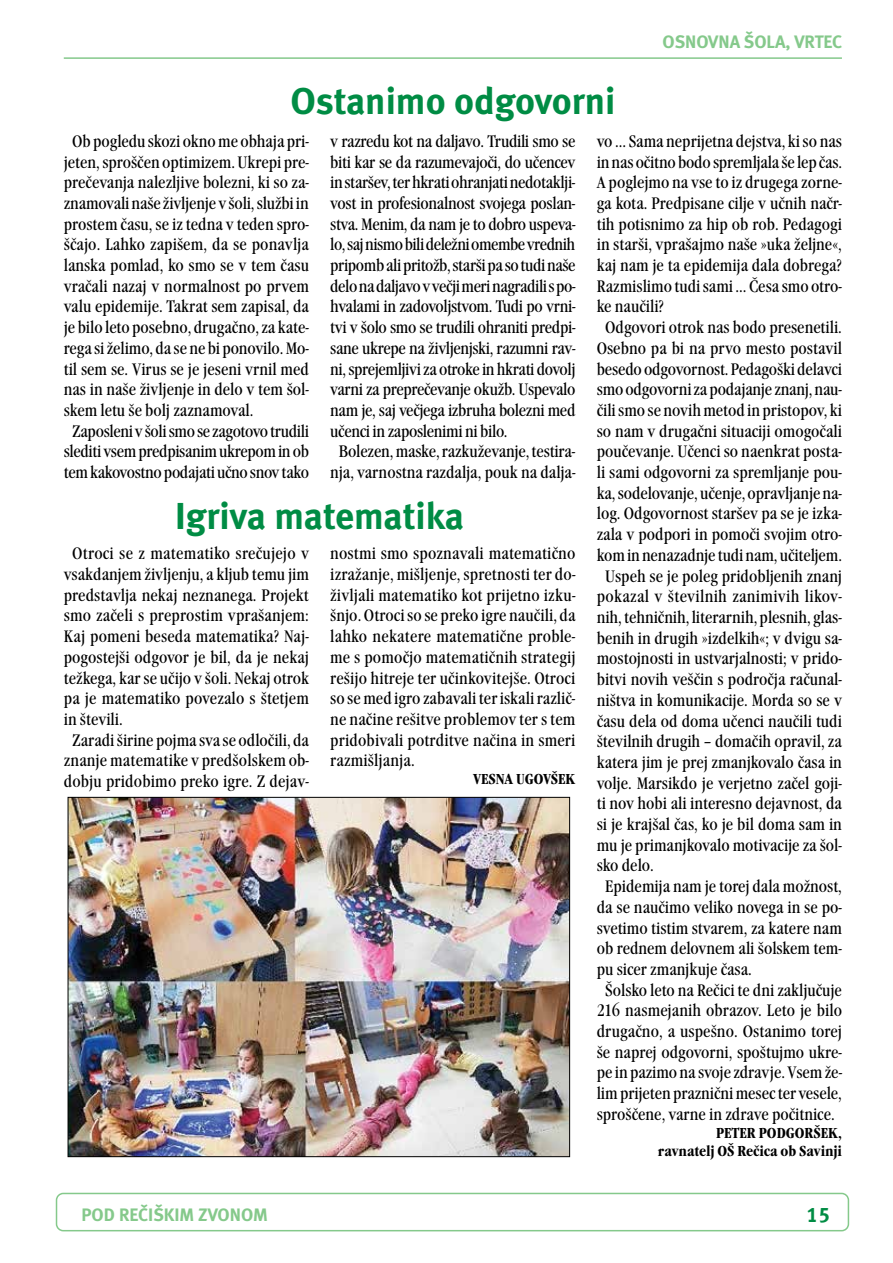
<style>
.page{position:relative;width:893px;height:1263px;background:#fff}
.page>*{position:absolute;margin:0;border:0;box-sizing:border-box;transform-origin:0 0}
.t1{font:37.5px "BSH Meta Bold CELF";color:#008c44}
.t2{font:21px "BSH Meta Bold CELF";color:#008c44}
.t3{font:18px "BSH Meta Bold CELF";color:#85c98b}
.t4{font:condensed 17.25px/20.7px "Garamond Itc TEE";color:#000;text-align:justify}
.t5{font:condensed 17.25px "Garamond Itc TEE";letter-spacing:-.02em;color:#000}
.t6{font:condensed 17.25px "Garamond Itc TEE";letter-spacing:-.025em;color:#000}
.t7{font:condensed 17.25px "Garamond Itc TEE";letter-spacing:-.03em;color:#000}
.t8{font:condensed 17.25px "Garamond Itc TEE";letter-spacing:.02em;color:#000}
.t9{font:700 condensed 15px/18px "Garamond Itc TEE";color:#000;text-align:right}
</style>
<div class="page">
<div style="left:56px;top:1193px;width:793px;height:38px;border:2px solid #85c98b;border-radius:7px"></div>
<hr style="left:64px;top:57px;width:778px;height:2px;background:#85c98b">
<img style="left:70px;top:799px;width:498px;height:356px">
<p class="t3" style="left:663px;top:30px;width:181px">OSNOVNA ŠOLA, VRTEC</p>
<h1 class="t1" style="left:290px;top:77px;width:327px">Ostanimo odgovorni</h1>
<p class="t4" style="left:72px;top:131px;width:238px">Ob pogledu skozi okno me obhaja pri-</p>
<p class="t4" style="left:64px;top:152px;width:247px">jeten, sproščen optimizem. Ukrepi pre-</p>
<p class="t4" style="left:64px;top:172px;width:247px">prečevanja nalezljive bolezni, ki so za-</p>
<p class="t4" style="left:64px;top:193px;width:246px">znamovali naše življenje v šoli, službi in</p>
<p class="t4" style="left:64px;top:214px;width:247px">prostem času, se iz tedna v teden spro-</p>
<p class="t4" style="left:64px;top:234px;width:247px">ščajo. Lahko zapišem, da se ponavlja</p>
<p class="t4" style="left:64px;top:255px;width:247px">lanska pomlad, ko smo se v tem času</p>
<p class="t4" style="left:64px;top:276px;width:247px">vračali nazaj v normalnost po prvem</p>
<p class="t4" style="left:64px;top:297px;width:247px">valu epidemije. Takrat sem zapisal, da</p>
<p class="t4" style="left:64px;top:317px;width:247px">je bilo leto posebno, drugačno, za kate-</p>
<p class="t4" style="left:64px;top:338px;width:247px">rega si želimo, da se ne bi ponovilo. Mo-</p>
<p class="t4" style="left:64px;top:359px;width:247px">til sem se. Virus se je jeseni vrnil med</p>
<p class="t4" style="left:64px;top:379px;width:247px">nas in naše življenje in delo v tem šol-</p>
<p class="t4" style="left:64px;top:400px;width:191px">skem letu še bolj zaznamoval.</p>
<p class="t5" style="left:72px;top:421px;width:238px">Zaposleni v šoli smo se zagotovo trudili</p>
<p class="t5" style="left:64px;top:442px;width:247px">slediti vsem predpisanim ukrepom in ob</p>
<p class="t5" style="left:64px;top:463px;width:247px">tem kakovostno podajati učno snov tako</p>
<p class="t5" style="left:330px;top:131px;width:247px">v razredu kot na daljavo. Trudili smo se</p>
<p class="t5" style="left:330px;top:152px;width:247px">biti kar se da razumevajoči, do učencev</p>
<p class="t5" style="left:330px;top:173px;width:247px">in staršev, ter hkrati ohranjati nedotaklji-</p>
<p class="t4" style="left:330px;top:193px;width:247px">vost in profesionalnost svojega poslan-</p>
<p class="t5" style="left:330px;top:214px;width:247px">stva. Menim, da nam je to dobro uspeva-</p>
<p class="t7" style="left:330px;top:235px;width:246px">lo, saj nismo bili deležni omembe vrednih</p>
<p class="t5" style="left:330px;top:256px;width:247px">pripomb ali pritožb, starši pa so tudi naše</p>
<p class="t6" style="left:330px;top:276px;width:247px">delo na daljavo v večji meri nagradili s po-</p>
<p class="t5" style="left:330px;top:297px;width:247px">hvalami in zadovoljstvom. Tudi po vrni-</p>
<p class="t5" style="left:330px;top:318px;width:247px">tvi v šolo smo se trudili ohraniti predpi-</p>
<p class="t5" style="left:330px;top:338px;width:247px">sane ukrepe na življenjski, razumni rav-</p>
<p class="t5" style="left:330px;top:359px;width:247px">ni, sprejemljivi za otroke in hkrati dovolj</p>
<p class="t5" style="left:330px;top:380px;width:247px">varni za preprečevanje okužb. Uspevalo</p>
<p class="t5" style="left:330px;top:400px;width:247px">nam je, saj večjega izbruha bolezni med</p>
<p class="t5" style="left:330px;top:421px;width:179px">učenci in zaposlenimi ni bilo.</p>
<p class="t4" style="left:339px;top:441px;width:238px">Bolezen, maske, razkuževanje, testira-</p>
<p class="t4" style="left:330px;top:462px;width:247px">nja, varnostna razdalja, pouk na dalja-</p>
<p class="t4" style="left:597px;top:131px;width:247px">vo … Sama neprijetna dejstva, ki so nas</p>
<p class="t4" style="left:597px;top:152px;width:247px">in nas očitno bodo spremljala še lep čas.</p>
<p class="t4" style="left:597px;top:172px;width:247px">A poglejmo na vse to iz drugega zorne-</p>
<p class="t4" style="left:597px;top:193px;width:247px">ga kota. Predpisane cilje v učnih načr-</p>
<p class="t4" style="left:597px;top:214px;width:247px">tih potisnimo za hip ob rob. Pedagogi</p>
<p class="t4" style="left:597px;top:234px;width:247px">in starši, vprašajmo naše »uka željne«,</p>
<p class="t4" style="left:597px;top:255px;width:247px">kaj nam je ta epidemija dala dobrega?</p>
<p class="t4" style="left:597px;top:276px;width:247px">Razmislimo tudi sami … Česa smo otro-</p>
<p class="t4" style="left:597px;top:297px;width:69px">ke naučili?</p>
<p class="t4" style="left:605px;top:317px;width:238px">Odgovori otrok nas bodo presenetili.</p>
<p class="t4" style="left:597px;top:338px;width:247px">Osebno pa bi na prvo mesto postavil</p>
<p class="t4" style="left:597px;top:359px;width:247px">besedo odgovornost. Pedagoški delavci</p>
<p class="t4" style="left:597px;top:379px;width:247px">smo odgovorni za podajanje znanj, nau-</p>
<p class="t4" style="left:597px;top:400px;width:247px">čili smo se novih metod in pristopov, ki</p>
<p class="t4" style="left:597px;top:421px;width:247px">so nam v drugačni situaciji omogočali</p>
<p class="t4" style="left:597px;top:441px;width:247px">poučevanje. Učenci so naenkrat posta-</p>
<p class="t4" style="left:597px;top:462px;width:247px">li sami odgovorni za spremljanje pou-</p>
<p class="t4" style="left:597px;top:483px;width:247px">ka, sodelovanje, učenje, opravljanje na-</p>
<p class="t4" style="left:597px;top:504px;width:247px">log. Odgovornost staršev pa se je izka-</p>
<p class="t4" style="left:597px;top:524px;width:247px">zala v podpori in pomoči svojim otro-</p>
<p class="t4" style="left:597px;top:545px;width:247px">kom in nenazadnje tudi nam, učiteljem.</p>
<p class="t4" style="left:605px;top:566px;width:238px">Uspeh se je poleg pridobljenih znanj</p>
<p class="t8" style="left:597px;top:587px;width:247px">pokazal v številnih zanimivih likov-</p>
<p class="t4" style="left:597px;top:607px;width:247px">nih, tehničnih, literarnih, plesnih, glas-</p>
<p class="t4" style="left:597px;top:628px;width:247px">benih in drugih »izdelkih«; v dvigu sa-</p>
<p class="t4" style="left:597px;top:648px;width:247px">mostojnosti in ustvarjalnosti; v prido-</p>
<p class="t4" style="left:597px;top:669px;width:247px">bitvi novih veščin s področja računal-</p>
<p class="t4" style="left:597px;top:690px;width:247px">ništva in komunikacije. Morda so se v</p>
<p class="t4" style="left:597px;top:711px;width:247px">času dela od doma učenci naučili tudi</p>
<p class="t4" style="left:597px;top:731px;width:247px">številnih drugih – domačih opravil, za</p>
<p class="t4" style="left:597px;top:752px;width:247px">katera jim je prej zmanjkovalo časa in</p>
<p class="t4" style="left:597px;top:773px;width:247px">volje. Marsikdo je verjetno začel goji-</p>
<p class="t4" style="left:597px;top:793px;width:247px">ti nov hobi ali interesno dejavnost, da</p>
<p class="t4" style="left:597px;top:814px;width:247px">si je krajšal čas, ko je bil doma sam in</p>
<p class="t4" style="left:597px;top:835px;width:247px">mu je primanjkovalo motivacije za šol-</p>
<p class="t4" style="left:597px;top:855px;width:59px">sko delo.</p>
<p class="t4" style="left:605px;top:876px;width:238px">Epidemija nam je torej dala možnost,</p>
<p class="t4" style="left:597px;top:897px;width:247px">da se naučimo veliko novega in se po-</p>
<p class="t4" style="left:597px;top:918px;width:247px">svetimo tistim stvarem, za katere nam</p>
<p class="t4" style="left:597px;top:938px;width:247px">ob rednem delovnem ali šolskem tem-</p>
<p class="t4" style="left:597px;top:959px;width:157px">pu sicer zmanjkuje časa.</p>
<p class="t4" style="left:605px;top:980px;width:238px">Šolsko leto na Rečici te dni zaključuje</p>
<p class="t4" style="left:597px;top:1000px;width:247px">216 nasmejanih obrazov. Leto je bilo</p>
<p class="t4" style="left:597px;top:1021px;width:247px">drugačno, a uspešno. Ostanimo torej</p>
<p class="t4" style="left:597px;top:1042px;width:247px">še naprej odgovorni, spoštujmo ukre-</p>
<p class="t4" style="left:597px;top:1062px;width:247px">pe in pazimo na svoje zdravje. Vsem že-</p>
<p class="t4" style="left:597px;top:1083px;width:247px">lim prijeten praznični mesec ter vesele,</p>
<p class="t4" style="left:597px;top:1104px;width:240px">sproščene, varne in zdrave počitnice.</p>
<p class="t9" style="left:658px;top:1124px;width:186px">PETER PODGORŠEK, ravnatelj OŠ Rečica ob Savinji</p>
<h1 class="t1" style="left:175px;top:492px;width:291px">Igriva matematika</h1>
<p class="t4" style="left:72px;top:543px;width:238px">Otroci se z matematiko srečujejo v</p>
<p class="t4" style="left:64px;top:564px;width:247px">vsakdanjem življenju, a kljub temu jim</p>
<p class="t4" style="left:64px;top:585px;width:247px">predstavlja nekaj neznanega. Projekt</p>
<p class="t4" style="left:64px;top:605px;width:247px">smo začeli s preprostim vprašanjem:</p>
<p class="t4" style="left:64px;top:626px;width:247px">Kaj pomeni beseda matematika? Naj-</p>
<p class="t4" style="left:64px;top:647px;width:247px">pogostejši odgovor je bil, da je nekaj</p>
<p class="t4" style="left:64px;top:668px;width:247px">težkega, kar se učijo v šoli. Nekaj otrok</p>
<p class="t4" style="left:64px;top:688px;width:247px">pa je matematiko povezalo s štetjem</p>
<p class="t4" style="left:64px;top:709px;width:60px">in števili.</p>
<p class="t4" style="left:72px;top:730px;width:238px">Zaradi širine pojma sva se odločili, da</p>
<p class="t4" style="left:64px;top:750px;width:247px">znanje matematike v predšolskem ob-</p>
<p class="t4" style="left:64px;top:771px;width:247px">dobju pridobimo preko igre. Z dejav-</p>
<p class="t4" style="left:330px;top:543px;width:247px">nostmi smo spoznavali matematično izražanje, mišljenje, spretnosti ter do&shy;življali matematiko kot prijetno izku&shy;šnjo. Otroci so se preko igre naučili, da lahko nekatere matematične proble&shy;me s pomočjo matematičnih strategij rešijo hitreje ter učinkovitejše. Otroci so se med igro zabavali ter iskali različ&shy;ne načine rešitve problemov ter s tem pridobivali potrditve načina in smeri razmišljanja.</p>
<p class="t9" style="left:473px;top:770px;width:104px">VESNA UGOVŠEK</p>
<p class="t3" style="left:81px;top:1203px;width:188px">POD REČIŠKIM ZVONOM</p>
<p class="t2" style="left:807px;top:1201px;width:25px">15</p>
</div>
